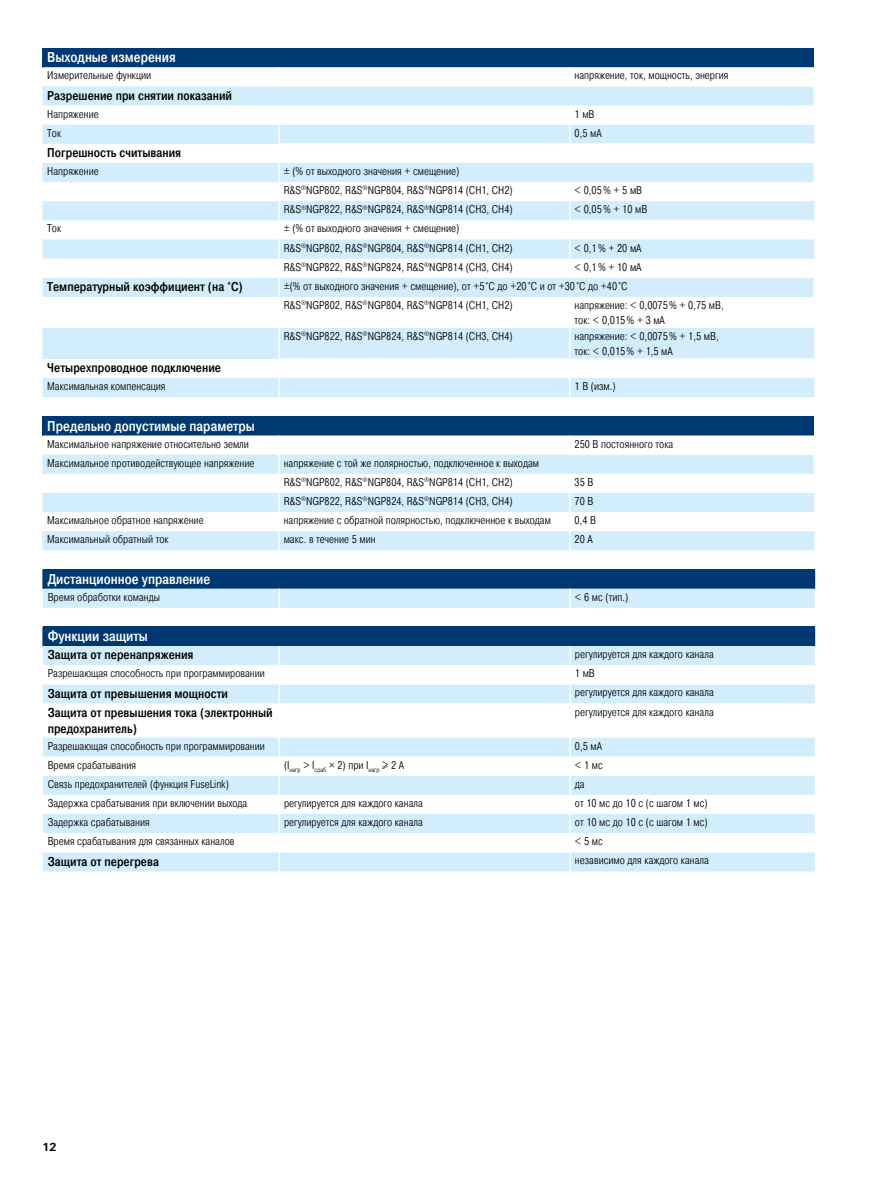
<style>
.page{position:relative;width:893px;height:1191px;background:#fff}
.page>*{position:absolute;margin:0;border:0;box-sizing:border-box;transform-origin:0 0}
.Tabellenueberschrift{font:500 14.25px "Pragmatica Cond";color:#fff}
.Tabellefett{font:500 12.75px/16.5px "Pragmatica Cond";color:#000}
.Tabelletext{font:300 11.25px "Pragmatica Cond";color:#000}
.t1{font:700 11.25px "Linotype Univers 630";color:#000}
</style>
<div class="page">
<div style="left:43px;top:48px;width:771px;height:19px;background:#003872"></div>
<svg style="left:43px;top:86px;width:771px;height:311px;fill:#d2edfc"></svg>
<hr style="left:278px;top:105px;width:2px;height:20px;background:#fff">
<hr style="left:569px;top:105px;width:2px;height:20px;background:#fff">
<svg style="left:278px;top:125px;width:2px;height:18px"></svg>
<svg style="left:569px;top:125px;width:2px;height:18px"></svg>
<svg style="left:569px;top:182px;width:2px;height:38px"></svg>
<svg style="left:278px;top:163px;width:2px;height:76px"></svg>
<hr style="left:278px;top:239px;width:2px;height:20px;background:#fff">
<hr style="left:569px;top:239px;width:2px;height:20px;background:#fff">
<svg style="left:569px;top:259px;width:2px;height:18px"></svg>
<svg style="left:278px;top:259px;width:2px;height:38px"></svg>
<hr style="left:278px;top:297px;width:2px;height:31px;background:#fff">
<hr style="left:569px;top:297px;width:2px;height:31px;background:#fff">
<hr style="left:278px;top:328px;width:2px;height:30px;background:#fff">
<hr style="left:569px;top:328px;width:2px;height:30px;background:#fff">
<svg style="left:278px;top:378px;width:2px;height:19px"></svg>
<svg style="left:569px;top:378px;width:2px;height:19px"></svg>
<hr style="left:278px;top:86px;width:292px;height:1px;background:#fcfcfc">
<hr style="left:570px;top:86px;width:245px;height:1px;background:#fcfcfc">
<hr style="left:278px;top:143px;width:292px;height:1px;background:#fcfcfc">
<hr style="left:570px;top:143px;width:245px;height:1px;background:#fcfcfc">
<hr style="left:569px;top:220px;width:246px;height:1px;background:#fcfcfc">
<hr style="left:569px;top:277px;width:246px;height:1px;background:#fcfcfc">
<hr style="left:278px;top:358px;width:292px;height:1px;background:#fcfcfc">
<hr style="left:570px;top:358px;width:245px;height:1px;background:#fcfcfc">
<div style="left:43px;top:416px;width:771px;height:19px;background:#003872"></div>
<svg style="left:43px;top:435px;width:771px;height:1px"></svg>
<svg style="left:43px;top:454px;width:771px;height:96px;fill:#d2edfc"></svg>
<hr style="left:278px;top:454px;width:2px;height:20px;background:#fff">
<svg style="left:278px;top:474px;width:2px;height:76px"></svg>
<svg style="left:569px;top:474px;width:2px;height:76px"></svg>
<hr style="left:569px;top:454px;width:246px;height:1px;background:#fcfcfc">
<svg style="left:43px;top:569px;width:772px;height:39px;background:#6892b6"></svg>
<div style="left:43px;top:627px;width:772px;height:19px;background:#003872"></div>
<div style="left:43px;top:646px;width:772px;height:225px;background:#d2edfc"></div>
<svg style="left:43px;top:665px;width:772px;height:187px"></svg>
<svg style="left:279px;top:646px;width:1px;height:57px"></svg>
<svg style="left:569px;top:646px;width:2px;height:57px"></svg>
<hr style="left:279px;top:703px;width:1px;height:34px;background:#fff">
<hr style="left:569px;top:703px;width:2px;height:34px;background:#fff">
<svg style="left:569px;top:737px;width:2px;height:38px"></svg>
<hr style="left:569px;top:775px;width:2px;height:20px;background:#fff">
<svg style="left:279px;top:737px;width:1px;height:134px"></svg>
<svg style="left:569px;top:795px;width:2px;height:76px"></svg>
<p class="Tabellenueberschrift" style="left:47px;top:49px;width:130px">Выходные измерения</p>
<p class="Tabelletext" style="left:47px;top:69px;width:105px">Измерительные функции</p>
<p class="Tabelletext" style="left:575px;top:69px;width:155px">напряжение, ток, мощность, энергия</p>
<p class="Tabellefett" style="left:47px;top:87px;width:186px">Разрешение при снятии показаний</p>
<p class="Tabelletext" style="left:47px;top:107px;width:53px">Напряжение</p>
<p class="Tabelletext" style="left:575px;top:107px;width:21px">1 мВ</p>
<p class="Tabelletext" style="left:47px;top:126px;width:15px">Ток</p>
<p class="Tabelletext" style="left:575px;top:126px;width:29px">0,5 мА</p>
<p class="Tabellefett" style="left:47px;top:145px;width:135px">Погрешность считывания</p>
<p class="Tabelletext" style="left:47px;top:165px;width:53px">Напряжение</p>
<p class="Tabelletext" style="left:284px;top:165px;width:177px">± (% от выходного значения + смещение)</p>
<p class="Tabelletext" style="left:284px;top:184px;width:230px">R&amp;S<sup>®</sup>NGP802, R&amp;S<sup>®</sup>NGP804, R&amp;S<sup>®</sup>NGP814 (CH1, CH2)</p>
<p class="Tabelletext" style="left:575px;top:184px;width:69px">&lt; 0,05% + 5 мВ</p>
<p class="Tabelletext" style="left:284px;top:203px;width:230px">R&amp;S<sup>®</sup>NGP822, R&amp;S<sup>®</sup>NGP824, R&amp;S<sup>®</sup>NGP814 (CH3, CH4)</p>
<p class="Tabelletext" style="left:575px;top:203px;width:74px">&lt; 0,05% + 10 мВ</p>
<p class="Tabelletext" style="left:47px;top:222px;width:15px">Ток</p>
<p class="Tabelletext" style="left:284px;top:222px;width:177px">± (% от выходного значения + смещение)</p>
<p class="Tabelletext" style="left:284px;top:241px;width:230px">R&amp;S<sup>®</sup>NGP802, R&amp;S<sup>®</sup>NGP804, R&amp;S<sup>®</sup>NGP814 (CH1, CH2)</p>
<p class="Tabelletext" style="left:575px;top:241px;width:68px">&lt; 0,1% + 20 мА</p>
<p class="Tabelletext" style="left:284px;top:260px;width:230px">R&amp;S<sup>®</sup>NGP822, R&amp;S<sup>®</sup>NGP824, R&amp;S<sup>®</sup>NGP814 (CH3, CH4)</p>
<p class="Tabelletext" style="left:575px;top:260px;width:68px">&lt; 0,1% + 10 мА</p>
<p class="Tabellefett" style="left:47px;top:278px;width:197px">Температурный коэффициент (на °C)</p>
<p class="Tabelletext" style="left:284px;top:279px;width:345px">±(% от выходного значения + смещение), от +5 °C до +20 °C и от +30 °C до +40 °C</p>
<p class="Tabelletext" style="left:284px;top:298px;width:230px">R&amp;S<sup>®</sup>NGP802, R&amp;S<sup>®</sup>NGP804, R&amp;S<sup>®</sup>NGP814 (CH1, CH2)</p>
<p class="Tabelletext" style="left:575px;top:298px;width:151px">напряжение: &lt; 0,0075% + 0,75 мВ,</p>
<p class="Tabelletext" style="left:575px;top:313px;width:92px">ток: &lt; 0,015% + 3 мА</p>
<p class="Tabelletext" style="left:284px;top:329px;width:230px">R&amp;S<sup>®</sup>NGP822, R&amp;S<sup>®</sup>NGP824, R&amp;S<sup>®</sup>NGP814 (CH3, CH4)</p>
<p class="Tabelletext" style="left:575px;top:329px;width:146px">напряжение: &lt; 0,0075% + 1,5 мВ,</p>
<p class="Tabelletext" style="left:575px;top:344px;width:100px">ток: &lt; 0,015% + 1,5 мА</p>
<p class="Tabellefett" style="left:47px;top:360px;width:175px">Четырехпроводное подключение</p>
<p class="Tabelletext" style="left:47px;top:380px;width:120px">Максимальная компенсация</p>
<p class="Tabelletext" style="left:575px;top:380px;width:43px">1 В (изм.)</p>
<p class="Tabellenueberschrift" style="left:47px;top:417px;width:209px">Предельно допустимые параметры</p>
<p class="Tabelletext" style="left:47px;top:437px;width:203px">Максимальное напряжение относительно земли</p>
<p class="Tabelletext" style="left:575px;top:437px;width:100px">250 В постоянного тока</p>
<p class="Tabelletext" style="left:47px;top:456px;width:209px">Максимальное противодействующее напряжение</p>
<p class="Tabelletext" style="left:284px;top:456px;width:257px">напряжение с той же полярностью, подключенное к выходам</p>
<p class="Tabelletext" style="left:284px;top:475px;width:230px">R&amp;S<sup>®</sup>NGP802, R&amp;S<sup>®</sup>NGP804, R&amp;S<sup>®</sup>NGP814 (CH1, CH2)</p>
<p class="Tabelletext" style="left:575px;top:475px;width:20px">35 В</p>
<p class="Tabelletext" style="left:284px;top:494px;width:230px">R&amp;S<sup>®</sup>NGP822, R&amp;S<sup>®</sup>NGP824, R&amp;S<sup>®</sup>NGP814 (CH3, CH4)</p>
<p class="Tabelletext" style="left:575px;top:494px;width:20px">70 В</p>
<p class="Tabelletext" style="left:47px;top:514px;width:158px">Максимальное обратное напряжение</p>
<p class="Tabelletext" style="left:284px;top:514px;width:269px">напряжение с обратной полярностью, подключенное к выходам</p>
<p class="Tabelletext" style="left:575px;top:514px;width:23px">0,4 В</p>
<p class="Tabelletext" style="left:47px;top:533px;width:123px">Максимальный обратный ток</p>
<p class="Tabelletext" style="left:284px;top:533px;width:94px">макс. в течение 5 мин</p>
<p class="Tabelletext" style="left:575px;top:533px;width:20px">20 А</p>
<p class="Tabellenueberschrift" style="left:48px;top:571px;width:164px">Дистанционное управление</p>
<p class="Tabelletext" style="left:48px;top:590px;width:114px">Время обработки команды</p>
<p class="Tabelletext" style="left:575px;top:590px;width:55px">&lt; 6 мс (тип.)</p>
<p class="Tabellenueberschrift" style="left:48px;top:628px;width:102px">Функции защиты</p>
<p class="Tabellefett" style="left:48px;top:647px;width:147px">Защита от перенапряжения</p>
<p class="Tabelletext" style="left:575px;top:647px;width:140px">регулируется для каждого канала</p>
<p class="Tabelletext" style="left:48px;top:667px;width:219px">Разрешающая способность при программировании</p>
<p class="Tabelletext" style="left:575px;top:667px;width:21px">1 мВ</p>
<p class="Tabellefett" style="left:48px;top:685px;width:182px">Защита от превышения мощности</p>
<p class="Tabelletext" style="left:575px;top:686px;width:140px">регулируется для каждого канала</p>
<p class="Tabellefett" style="left:48px;top:704px;width:227px">Защита от превышения тока (электронный предохранитель)</p>
<p class="Tabelletext" style="left:575px;top:705px;width:140px">регулируется для каждого канала</p>
<p class="Tabelletext" style="left:48px;top:739px;width:219px">Разрешающая способность при программировании</p>
<p class="Tabelletext" style="left:575px;top:739px;width:29px">0,5 мА</p>
<p class="Tabelletext" style="left:48px;top:758px;width:90px">Время срабатывания</p>
<p class="Tabelletext" style="left:284px;top:758px;width:122px">(I<sub>нагр</sub> &gt; I<sub>сраб</sub> × 2) при I<sub>нагр</sub> ≥ 2 A</p>
<p class="Tabelletext" style="left:575px;top:758px;width:29px">&lt;1мс</p>
<p class="Tabelletext" style="left:48px;top:777px;width:183px">Связь предохранителей (функция FuseLink)</p>
<p class="Tabelletext" style="left:575px;top:777px;width:11px">да</p>
<p class="Tabelletext" style="left:48px;top:796px;width:201px">Задержка срабатывания при включении выхода</p>
<p class="Tabelletext" style="left:284px;top:796px;width:140px">регулируется для каждого канала</p>
<p class="Tabelletext" style="left:575px;top:796px;width:134px">от 10 мс до 10 с (с шагом 1 мс)</p>
<p class="Tabelletext" style="left:48px;top:815px;width:104px">Задержка срабатывания</p>
<p class="Tabelletext" style="left:284px;top:815px;width:140px">регулируется для каждого канала</p>
<p class="Tabelletext" style="left:575px;top:815px;width:134px">от 10 мс до 10 с (с шагом 1 мс)</p>
<p class="Tabelletext" style="left:48px;top:835px;width:188px">Время срабатывания для связанных каналов</p>
<p class="Tabelletext" style="left:575px;top:835px;width:29px">&lt; 5 мс</p>
<p class="Tabellefett" style="left:48px;top:853px;width:113px">Защита от перегрева</p>
<p class="Tabelletext" style="left:575px;top:854px;width:136px">независимо для каждого канала</p>
<p class="t1" style="left:43px;top:1139px;width:16px">12</p>
</div>
